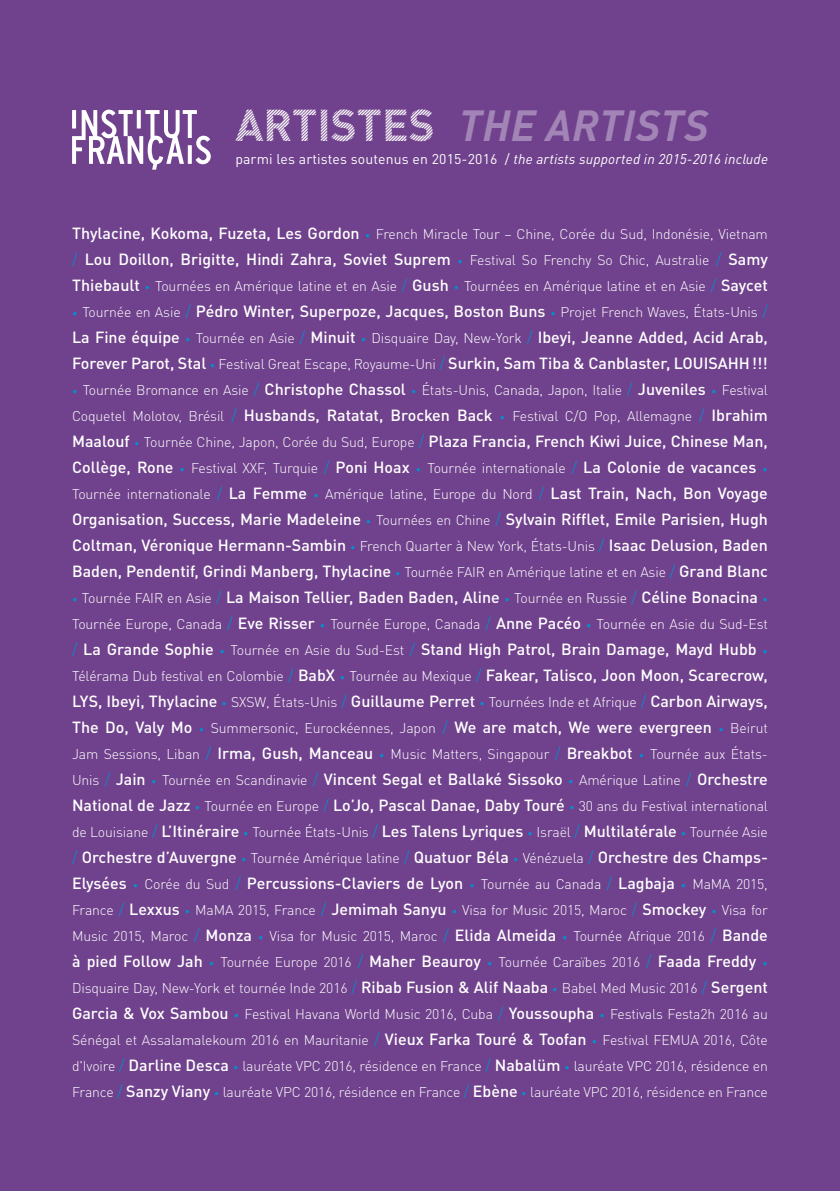
<style>
.page{position:relative;width:840px;height:1191px;background:#fff}
.page>*{position:absolute;margin:0;border:0;box-sizing:border-box;transform-origin:0 0}
.t1{font:italic 700 43px "DINOT";letter-spacing:.01em;color:#a285b6}
.t2{font:500 16px/26px "DINOT";color:#fff}
.t3{font:300 14px/26px "DINOT";letter-spacing:-.01em;color:#fff}
.t4{font:italic 14px "DINOT";letter-spacing:.01em;color:#fff}
.s1{font-family:"DINBOLDTRAM";font-weight:400;font-style:normal;font-size:44px;color:#fff}
.s2{font-style:normal}
.s3{font-weight:500;font-size:16px}
.s4{font-size:10px;color:#0091d2}
.s5{font-weight:300;color:#0091d2}
.s6{font-weight:300;font-size:10px;color:#0091d2}
.s7{font-weight:300;font-size:14px}
.s8{font-size:16px;color:#0091d2}
</style>
<div class="page">
<div style="left:0;top:0;width:839px;height:1191px;background:#70418c"></div>
<svg style="left:72px;top:110px;width:139px;height:60px"></svg>
<h1 class="t1" style="left:235px;top:110px;width:474px"><span class="s1">ARTISTES</span> THE ARTISTS</h1>
<p class="t4" style="left:235px;top:154px;width:534px"><span class="s2">parmi les artistes soutenus en 2015-2016 /</span> the artists supported in 2015-2016 include</p>
<p class="t3" style="left:72px;top:223px;width:697px"><span class="s3">Thylacine, Kokoma, Fuzeta, Les Gordon</span> <span class="s4">•</span> French Miracle Tour – Chine, Corée du Sud, Indonésie, Vietnam</p>
<p class="t2" style="left:72px;top:248px;width:697px"><span class="s5">/</span> Lou Doillon, Brigitte, Hindi Zahra, Soviet Suprem <span class="s6">•</span> <span class="s7">Festival So Frenchy So Chic, Australie</span> <span class="s5">/</span> Samy</p>
<p class="t3" style="left:72px;top:275px;width:697px"><span class="s3">Thiebault</span> <span class="s4">•</span> Tournées en Amérique latine et en Asie <span class="s8">/</span> <span class="s3">Gush</span> <span class="s4">•</span> Tournées en Amérique latine et en Asie <span class="s8">/</span> <span class="s3">Saycet</span></p>
<p class="t3" style="left:72px;top:301px;width:697px"><span class="s4">•</span> Tournée en Asie <span class="s8">/</span> <span class="s3">Pédro Winter, Superpoze, Jacques, Boston Buns</span> <span class="s4">•</span> Projet French Waves, États-Unis <span class="s8">/</span></p>
<p class="t2" style="left:72px;top:326px;width:697px">La Fine équipe <span class="s6">•</span> <span class="s7">Tournée en Asie</span> <span class="s5">/</span> Minuit <span class="s6">•</span> <span class="s7">Disquaire Day, New-York</span> <span class="s5">/</span> Ibeyi, Jeanne Added, Acid Arab,<br>Forever Parot, Stal <span class="s6">•</span> <span class="s7">Festival Great Escape, Royaume-Uni</span> <span class="s5">/</span> Surkin, Sam Tiba &amp; Canblaster, LOUISAHH !!!</p>
<p class="t3" style="left:72px;top:379px;width:697px"><span class="s4">•</span> Tournée Bromance en Asie <span class="s8">/</span> <span class="s3">Christophe Chassol</span> <span class="s4">•</span> États-Unis, Canada, Japon, Italie <span class="s8">/</span> <span class="s3">Juveniles</span> <span class="s4">•</span> Festival<br>Coquetel Molotov, Brésil <span class="s8">/</span> <span class="s3">Husbands, Ratatat, Brocken Back</span> <span class="s4">•</span> Festival C/O Pop, Allemagne <span class="s8">/</span> <span class="s3">Ibrahim</span></p>
<p class="t2" style="left:72px;top:430px;width:697px">Maalouf <span class="s6">•</span> <span class="s7">Tournée Chine, Japon, Corée du Sud, Europe</span> <span class="s5">/</span> Plaza Francia, French Kiwi Juice, Chinese Man,</p>
<p class="t3" style="left:72px;top:457px;width:697px"><span class="s3">Collège, Rone</span> <span class="s4">•</span> Festival XXF, Turquie <span class="s8">/</span> <span class="s3">Poni Hoax</span> <span class="s4">•</span> Tournée internationale <span class="s8">/</span> <span class="s3">La Colonie de vacances</span> <span class="s4">•<br></span>Tournée internationale <span class="s8">/</span> <span class="s3">La Femme</span> <span class="s4">•</span> Amérique latine, Europe du Nord <span class="s8">/</span> <span class="s3">Last Train, Nach, Bon Voyage</span></p>
<p class="t2" style="left:72px;top:508px;width:697px;text-align:justify">Organisation, Success, Marie Madeleine <span class="s6">•</span> <span class="s7">Tournées en Chine</span> <span class="s5">/</span> Sylvain Rifflet, Emile Parisien, Hugh Coltman, Véronique Hermann-Sambin <span class="s6">•</span> <span class="s7">French Quarter à New York, États-Unis</span> <span class="s5">/</span> Isaac Delusion, Baden Baden, Pendentif, Grindi Manberg, Thylacine <span class="s6">•</span> <span class="s7">Tournée FAIR en Amérique latine et en Asie</span> <span class="s5">/</span> Grand Blanc</p>
<p class="t2" style="left:72px;top:586px;width:697px"><span class="s6">•</span> <span class="s7">Tournée FAIR en Asie</span> <span class="s5">/</span> La Maison Tellier, Baden Baden, Aline <span class="s6">•</span> <span class="s7">Tournée en Russie</span> <span class="s5">/</span> Céline Bonacina <span class="s6">•</span></p>
<p class="t3" style="left:72px;top:613px;width:697px">Tournée Europe, Canada <span class="s8">/</span> <span class="s3">Eve Risser</span> <span class="s4">•</span> Tournée Europe, Canada <span class="s8">/</span> <span class="s3">Anne Pacéo</span> <span class="s4">•</span> Tournée en Asie du Sud-Est</p>
<p class="t2" style="left:72px;top:638px;width:697px"><span class="s5">/</span> La Grande Sophie <span class="s6">•</span> <span class="s7">Tournée en Asie du Sud-Est</span> <span class="s5">/</span> Stand High Patrol, Brain Damage, Mayd Hubb <span class="s6">•</span></p>
<p class="t3" style="left:72px;top:665px;width:697px">Télérama Dub festival en Colombie <span class="s8">/</span> <span class="s3">BabX</span> <span class="s4">•</span> Tournée au Mexique <span class="s8">/</span> <span class="s3">Fakear, Talisco, Joon Moon, Scarecrow,</span></p>
<p class="t2" style="left:72px;top:690px;width:697px">LYS, Ibeyi, Thylacine <span class="s6">•</span> <span class="s7">SXSW, États-Unis</span> <span class="s5">/</span> Guillaume Perret <span class="s6">•</span> <span class="s7">Tournées Inde et Afrique</span> <span class="s5">/</span> Carbon Airways,<br>The Do, Valy Mo <span class="s6">•</span> <span class="s7">Summersonic, Eurockéennes, Japon</span> <span class="s5">/</span> We are match, We were evergreen <span class="s6">•</span> <span class="s7">Beirut</span></p>
<p class="t3" style="left:72px;top:743px;width:697px">Jam Sessions, Liban <span class="s8">/</span> <span class="s3">Irma, Gush, Manceau</span> <span class="s4">•</span> Music Matters, Singapour <span class="s8">/</span> <span class="s3">Breakbot</span> <span class="s4">•</span> Tournée aux États-</p>
<p class="t2" style="left:72px;top:768px;width:697px"><span class="s7">Unis</span> <span class="s5">/</span> Jain <span class="s6">•</span> <span class="s7">Tournée en Scandinavie</span> <span class="s5">/</span> Vincent Segal et Ballaké Sissoko <span class="s6">•</span> <span class="s7">Amérique Latine</span> <span class="s5">/</span> Orchestre</p>
<p class="t3" style="left:72px;top:795px;width:697px"><span class="s3">National de Jazz</span> <span class="s4">•</span> Tournée en Europe <span class="s8">/</span> <span class="s3">Lo’Jo, Pascal Danae, Daby Touré</span> <span class="s4">•</span> 30 ans du Festival international de Louisiane <span class="s8">/</span> <span class="s3">L’Itinéraire</span> <span class="s4">•</span> Tournée États-Unis <span class="s8">/</span> <span class="s3">Les Talens Lyriques</span> <span class="s4">•</span> Israël <span class="s8">/</span> <span class="s3">Multilatérale</span> <span class="s4">•</span> Tournée Asie</p>
<p class="t2" style="left:72px;top:846px;width:697px"><span class="s5">/</span> Orchestre d’Auvergne <span class="s6">•</span> <span class="s7">Tournée Amérique latine</span> <span class="s5">/</span> Quatuor Béla <span class="s6">•</span> <span class="s7">Vénézuela</span> <span class="s5">/</span> Orchestre des Champs-<br>Elysées <span class="s6">•</span> <span class="s7">Corée du Sud</span> <span class="s5">/</span> Percussions-Claviers de Lyon <span class="s6">•</span> <span class="s7">Tournée au Canada</span> <span class="s5">/</span> Lagbaja <span class="s6">•</span> <span class="s7">MaMA 2015,</span></p>
<p class="t3" style="left:72px;top:899px;width:697px">France <span class="s8">/</span> <span class="s3">Lexxus</span> <span class="s4">•</span> MaMA 2015, France <span class="s8">/</span> <span class="s3">Jemimah Sanyu</span> <span class="s4">•</span> Visa for Music 2015, Maroc <span class="s8">/</span> <span class="s3">Smockey</span> <span class="s4">•</span> Visa for<br>Music 2015, Maroc <span class="s8">/</span> <span class="s3">Monza</span> <span class="s4">•</span> Visa for Music 2015, Maroc <span class="s8">/</span> <span class="s3">Elida Almeida</span> <span class="s4">•</span> Tournée Afrique 2016 <span class="s8">/</span> <span class="s3">Bande</span></p>
<p class="t2" style="left:72px;top:950px;width:697px">à pied Follow Jah <span class="s6">•</span> <span class="s7">Tournée Europe 2016</span> <span class="s5">/</span> Maher Beauroy <span class="s6">•</span> <span class="s7">Tournée Caraïbes 2016</span> <span class="s5">/</span> Faada Freddy <span class="s6">•</span></p>
<p class="t3" style="left:72px;top:977px;width:697px;text-align:justify">Disquaire Day, New-York et tournée Inde 2016 <span class="s8">/</span> <span class="s3">Ribab Fusion &amp; Alif Naaba</span> <span class="s4">•</span> Babel Med Music 2016 <span class="s8">/</span> <span class="s3">Sergent Garcia &amp; Vox Sambou</span> <span class="s4">•</span> Festival Havana World Music 2016, Cuba <span class="s8">/</span> <span class="s3">Youssoupha</span> <span class="s4">•</span> Festivals Festa2h 2016 au Sénégal et Assalamalekoum 2016 en Mauritanie <span class="s8">/</span> <span class="s3">Vieux Farka Touré &amp; Toofan</span> <span class="s4">•</span> Festival FEMUA 2016, Côte d'Ivoire <span class="s8">/</span> <span class="s3">Darline Desca</span> <span class="s4">•</span> lauréate VPC 2016, résidence en France <span class="s8">/</span> <span class="s3">Nabalüm</span> <span class="s4">•</span> lauréate VPC 2016, résidence en France <span class="s8">/</span> <span class="s3">Sanzy Viany</span> <span class="s4">•</span> lauréate VPC 2016, résidence en France <span class="s8">/</span> <span class="s3">Ebène</span> <span class="s4">•</span> lauréate VPC 2016, résidence en France</p>
</div>
